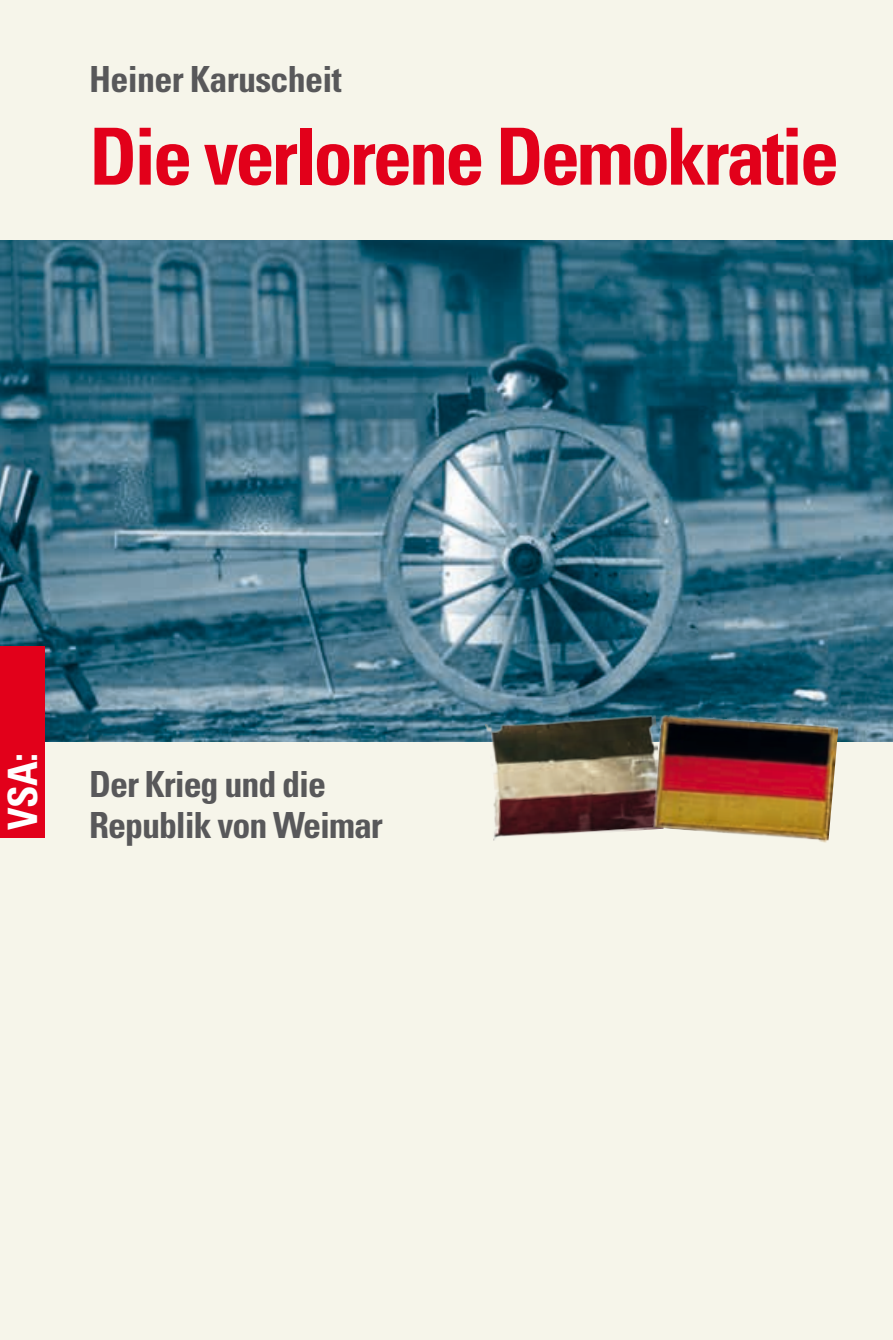
<style>
.page{position:relative;width:893px;height:1340px;background:#fff}
.page>*{position:absolute;margin:0;border:0;box-sizing:border-box;transform-origin:0 0}
.t1{font:700 condensed 78.75px "Univers";letter-spacing:-.04em;color:#e2001a}
.t2{font:700 condensed 40.5px "Univers";color:#fff}
.t3{font:700 condensed 36px/40.5px "Univers";letter-spacing:-.03em;color:#58585a}
</style>
<div class="page">
<div style="left:0;top:0;width:893px;height:1339px;background:#f6f5ea"></div>
<img style="left:0;top:240px;width:893px;height:501px">
<div style="left:0;top:646px;width:45px;height:191px;background:#e2001a"></div>
<img style="left:485px;top:712px;width:179px;height:128px">
<img style="left:652px;top:714px;width:186px;height:128px">
<p class="t3" style="left:89px;top:58px;width:254px">Heiner Karuscheit</p>
<h1 class="t1" style="left:89px;top:108px;width:751px">Die verlorene Demokratie</h1>
<p class="t2" style="left:-2px;top:830px;width:79px;rotate:-90deg">VSA:</p>
<p class="t3" style="left:89px;top:763px;width:295px">Der Krieg und die<br>Republik von Weimar</p>
</div>
